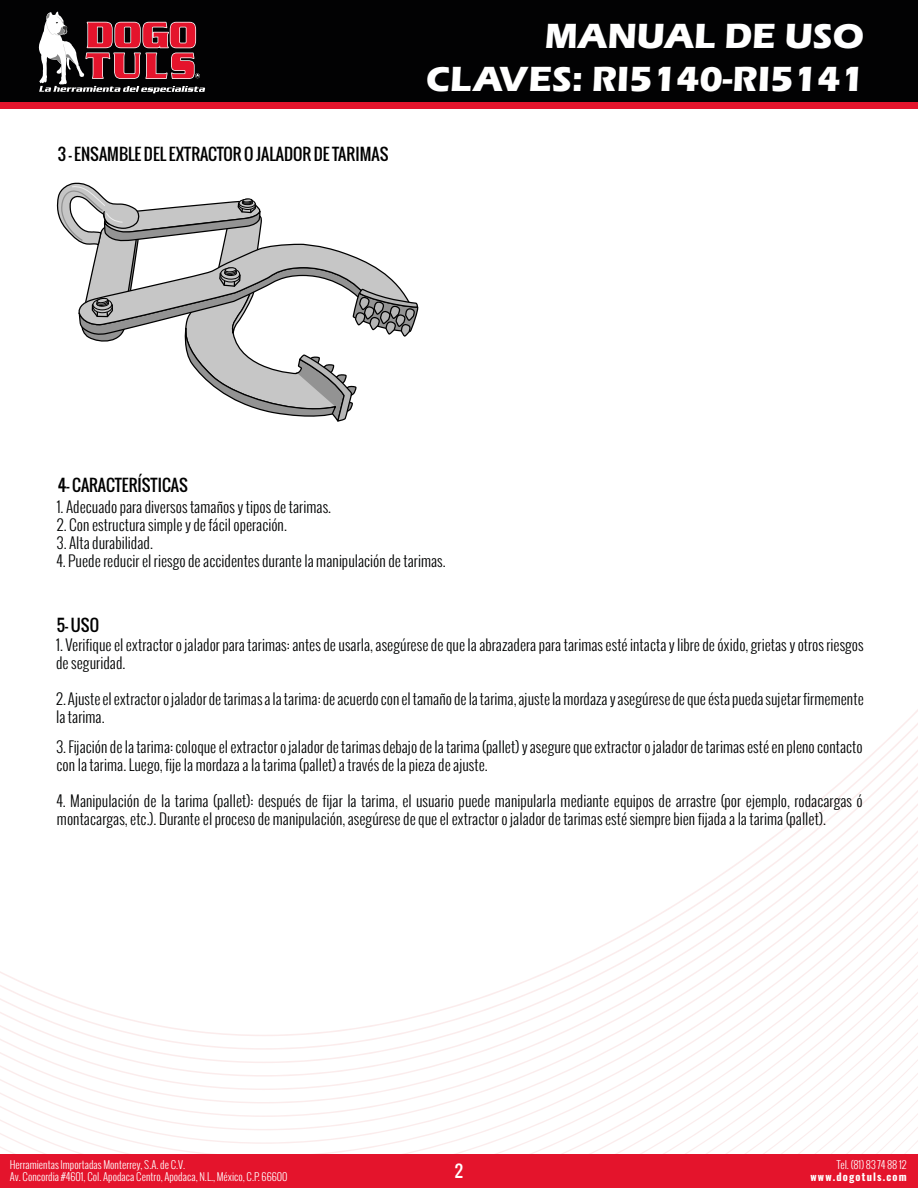
<style>
.page{position:relative;width:918px;height:1188px;background:#fff}
.page>*{position:absolute;margin:0;border:0;box-sizing:border-box;transform-origin:0 0}
.t1{font:700 36px/43.2px "Eras ITC";color:#fff;text-align:right}
.t2{font:16.5px "Oswald";color:#fff}
.t3{font:16.35px "Oswald";color:#000}
.t4{font:300 15px/18px "Oswald";color:#010202}
.t5{font:300 10.5px/12.6px "Oswald";color:#fff}
.t6{font:700 10.5px "Oswald";letter-spacing:.11em;color:#fff}
</style>
<div class="page">
<div style="left:0;top:0;width:918px;height:103px;background:#020203"></div>
<div style="left:0;top:102px;width:918px;height:6px;background:#e4142c"></div>
<svg style="left:38px;top:11px;width:167px;height:82px"></svg>
<svg style="left:0;top:849px;width:918px;height:305px"></svg>
<svg style="left:383px;top:862px;width:535px;height:292px"></svg>
<svg style="left:440px;top:876px;width:478px;height:278px"></svg>
<svg style="left:0;top:1143px;width:149px;height:11px"></svg>
<svg style="left:483px;top:889px;width:435px;height:265px"></svg>
<svg style="left:520px;top:902px;width:398px;height:252px"></svg>
<svg style="left:552px;top:916px;width:366px;height:238px"></svg>
<svg style="left:581px;top:929px;width:337px;height:225px"></svg>
<svg style="left:608px;top:943px;width:310px;height:211px"></svg>
<svg style="left:633px;top:956px;width:285px;height:198px"></svg>
<svg style="left:656px;top:970px;width:262px;height:184px"></svg>
<svg style="left:678px;top:983px;width:240px;height:171px"></svg>
<svg style="left:699px;top:997px;width:219px;height:157px"></svg>
<div style="left:0;top:1154px;width:918px;height:34px;background:#e4142c"></div>
<svg style="left:56px;top:182px;width:363px;height:240px"></svg>
<p class="t3" style="left:58px;top:142px;width:332px">3 - ENSAMBLE DEL EXTRACTOR O JALADOR DE TARIMAS</p>
<h1 class="t1" style="left:426px;top:14px;width:439px">MANUAL DE USO<br>CLAVES: RI5140-RI5141</h1>
<p class="t3" style="left:58px;top:473px;width:132px">4- CARACTERÍSTICAS</p>
<p class="t4" style="left:57px;top:497px;width:276px">1. Adecuado para diversos tamaños y tipos de tarimas.</p>
<p class="t4" style="left:57px;top:515px;width:232px">2. Con estructura simple y de fácil operación.</p>
<p class="t4" style="left:57px;top:533px;width:98px">3. Alta durabilidad.</p>
<p class="t4" style="left:57px;top:551px;width:390px">4. Puede reducir el riesgo de accidentes durante la manipulación de tarimas.</p>
<p class="t3" style="left:57px;top:612px;width:44px">5- USO</p>
<p class="t4" style="left:56px;top:635px;width:809px">1. Verifique el extractor o jalador para tarimas: antes de usarla, asegúrese de que la abrazadera para tarimas esté intacta y libre de óxido, grietas y otros riesgos de seguridad.</p>
<p class="t4" style="left:56px;top:689px;width:809px">2. Ajuste el extractor o jalador de tarimas a la tarima: de acuerdo con el tamaño de la tarima, ajuste la mordaza y asegúrese de que ésta pueda sujetar firmemente la tarima.</p>
<p class="t4" style="left:56px;top:738px;width:808px">3. Fijación de la tarima: coloque el extractor o jalador de tarimas debajo de la tarima (pallet) y asegure que extractor o jalador de tarimas esté en pleno contacto con la tarima. Luego, fije la mordaza a la tarima (pallet) a través de la pieza de ajuste.</p>
<p class="t4" style="left:57px;top:792px;width:808px">4. Manipulación de la tarima (pallet): después de fijar la tarima, el usuario puede manipularla mediante equipos de arrastre (por ejemplo, rodacargas ó montacargas, etc.). Durante el proceso de manipulación, asegúrese de que el extractor o jalador de tarimas esté siempre bien fijada a la tarima (pallet).</p>
<p class="t5" style="left:10px;top:1158px;width:279px">Herramientas Importadas Monterrey, S.A. de C.V.<br>Av. Concordia #4601, Col. Apodaca Centro, Apodaca, N.L., México, C.P. 66600</p>
<p class="t5" style="left:837px;top:1158px;width:71px">Tel. (81) 83 74 88 12</p>
<p class="t2" style="left:455px;top:1159px;width:10px">2</p>
<p class="t6" style="left:811px;top:1168px;width:98px">www.dogotuls.com</p>
</div>
